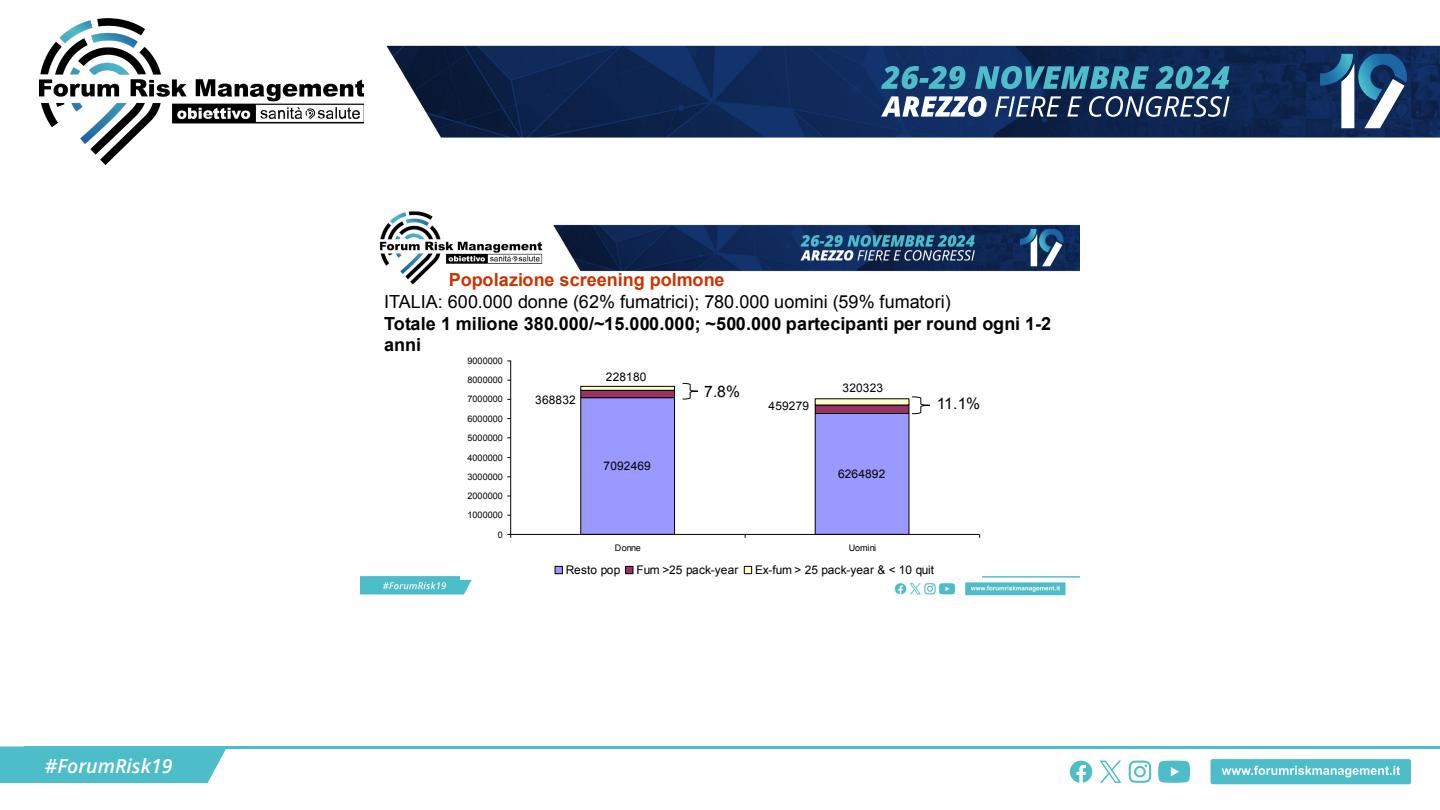
<style>
.page{position:relative;width:1440px;height:810px;background:#fff}
.page>*{position:absolute;margin:0;border:0;box-sizing:border-box;transform-origin:0 0}
.t1{font:italic 600 19.5px "Open Sans";color:#fff}
.t2{font:700 18px/21.4px "Arial";letter-spacing:.005em;color:#000}
.t3{font:18px "Arial";letter-spacing:.005em;color:#000}
.t4{font:700 18px "Arial";color:#c30}
.t5{font:15.75px "Arial";color:#000}
.t6{font:11.85px "Arial";letter-spacing:.015em;color:#000}
.t7{font:9.07px "Arial";letter-spacing:.005em;color:#000}
</style>
<div class="page">
<img style="left:386px;top:46px;width:1054px;height:92px">
<div style="left:0;top:746px;width:226px;height:37px;background:#4dbdca"></div>
<div style="left:1210px;top:759px;width:201px;height:26px;background:#4dbdca;border-radius:3px"></div>
<div style="left:1210px;top:758px;width:202px;height:27px;border:1px solid #fff;border-radius:3px"></div>
<svg style="left:1222px;top:766px;width:178px;height:11px"></svg>
<hr style="left:24px;top:746px;width:1416px;height:3px;background:#4dbdca">
<svg style="left:881px;top:96px;width:349px;height:21px"></svg>
<svg style="left:1129px;top:761px;width:22px;height:22px"></svg>
<svg style="left:1158px;top:761px;width:32px;height:22px"></svg>
<svg style="left:1070px;top:761px;width:22px;height:22px"></svg>
<svg style="left:1100px;top:761px;width:21px;height:22px"></svg>
<img style="left:40px;top:19px;width:324px;height:145px">
<svg style="left:1320px;top:54px;width:87px;height:74px"></svg>
<svg style="left:881px;top:66px;width:349px;height:23px;background:#307896"></svg>
<img style="left:360px;top:211px;width:720px;height:385px">
<div style="left:460px;top:348px;width:522px;height:232px;background:#fff"></div>
<div style="left:580px;top:398px;width:95px;height:136px;background:#99f"></div>
<div style="left:581px;top:390px;width:94px;height:8px;background:#936"></div>
<div style="left:580px;top:390px;width:95px;height:8px;border:1px solid #000"></div>
<hr style="left:581px;top:386px;width:94px;height:4px;background:#ffc">
<div style="left:580px;top:386px;width:95px;height:5px;border:1px solid #000"></div>
<hr style="left:510px;top:361px;width:1px;height:173px;background:#000">
<hr style="left:511px;top:534px;width:468px;height:1px;background:#000">
<div style="left:555px;top:566px;width:7px;height:8px;background:#99f"></div>
<div style="left:555px;top:566px;width:8px;height:8px;border:1px solid #000"></div>
<div style="left:626px;top:566px;width:7px;height:8px;background:#936"></div>
<div style="left:625px;top:566px;width:8px;height:8px;border:1px solid #000"></div>
<div style="left:744px;top:566px;width:8px;height:8px;background:#ffc"></div>
<div style="left:744px;top:566px;width:8px;height:8px;border:1px solid #000"></div>
<svg style="left:815px;top:396px;width:115px;height:138px"></svg>
<svg style="left:682px;top:383px;width:16px;height:17px"></svg>
<h1 class="t1" style="left:45px;top:752px;width:129px">#ForumRisk19</h1>
<h2 class="t4" style="left:449px;top:268px;width:277px">Popolazione screening polmone</h2>
<h2 class="t3" style="left:384px;top:290px;width:568px">ITALIA: 600.000 donne (62% fumatrici); 780.000 uomini (59% fumatori)</h2>
<h2 class="t2" style="left:384px;top:313px;width:669px">Totale 1 milione 380.000/~15.000.000; ~500.000 partecipanti per round ogni 1-2 anni</h2>
<p class="t7" style="left:467px;top:355px;width:37px">9000000</p>
<p class="t7" style="left:467px;top:374px;width:37px">8000000</p>
<p class="t7" style="left:467px;top:393px;width:37px">7000000</p>
<p class="t7" style="left:467px;top:413px;width:37px">6000000</p>
<p class="t7" style="left:467px;top:432px;width:37px">5000000</p>
<p class="t7" style="left:467px;top:452px;width:37px">4000000</p>
<p class="t7" style="left:467px;top:471px;width:37px">3000000</p>
<p class="t7" style="left:467px;top:490px;width:37px">2000000</p>
<p class="t7" style="left:467px;top:509px;width:37px">1000000</p>
<p class="t7" style="left:498px;top:528px;width:7px">0</p>
<p class="t6" style="left:535px;top:392px;width:42px">368832</p>
<p class="t6" style="left:606px;top:369px;width:42px">228180</p>
<p class="t6" style="left:604px;top:458px;width:49px">7092469</p>
<h3 class="t5" style="left:704px;top:381px;width:37px">7.8%</h3>
<p class="t6" style="left:769px;top:398px;width:42px">459279</p>
<p class="t6" style="left:843px;top:380px;width:42px">320323</p>
<p class="t6" style="left:838px;top:466px;width:49px">6264892</p>
<h3 class="t5" style="left:937px;top:393px;width:45px">11.1%</h3>
<p class="t7" style="left:615px;top:541px;width:27px">Donne</p>
<p class="t7" style="left:849px;top:541px;width:29px">Uomini</p>
<p class="t6" style="left:566px;top:562px;width:56px">Resto pop</p>
<p class="t6" style="left:636px;top:562px;width:104px">Fum &gt;25 pack-year</p>
<p class="t6" style="left:755px;top:562px;width:181px">Ex-fum &gt; 25 pack-year &amp; &lt; 10 quit</p>
</div>
